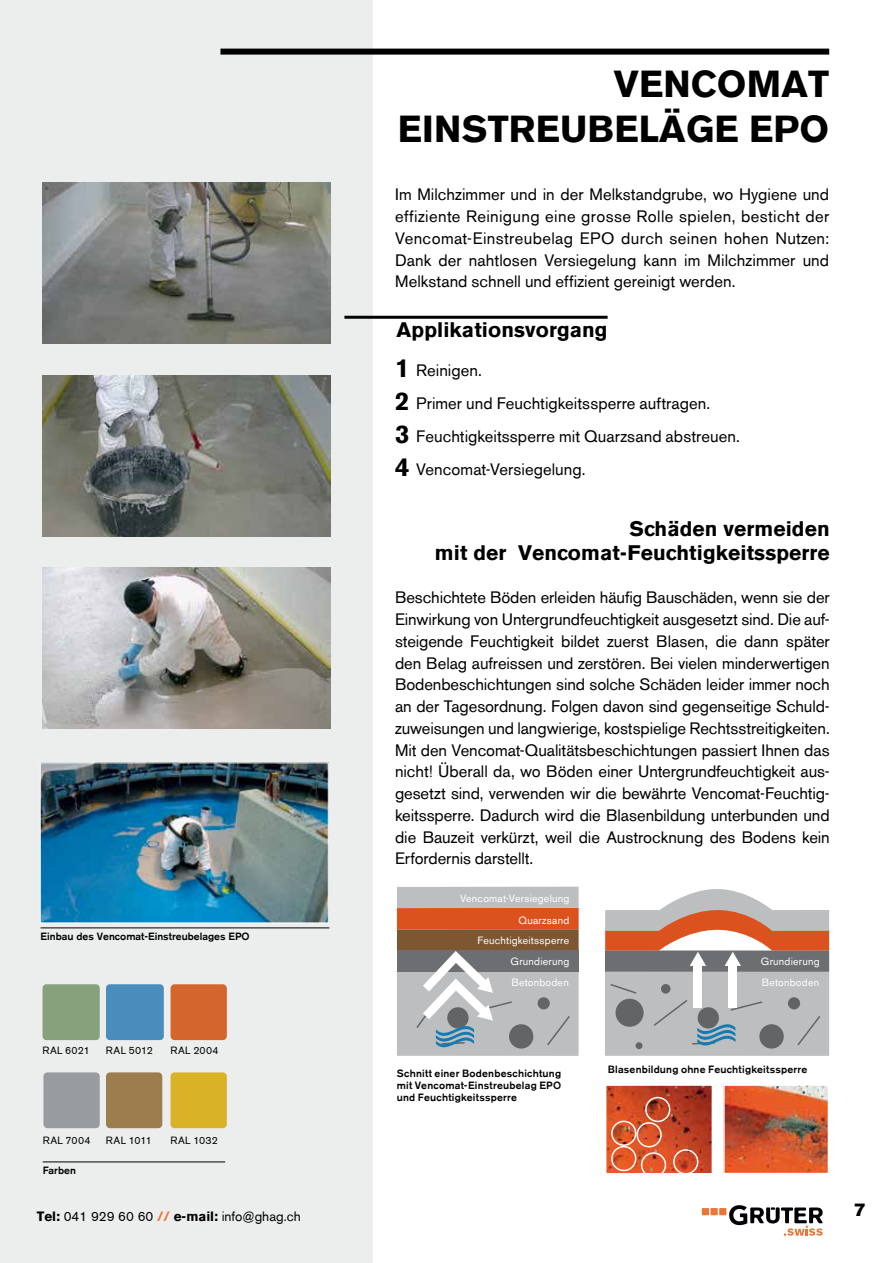
<style>
.page{position:relative;width:893px;height:1263px;background:#fff}
.page>*{position:absolute;margin:0;border:0;box-sizing:border-box;transform-origin:0 0}
.t1{font:700 37.5px/45px "Akzidenz Grotesk BE";letter-spacing:.005em;color:#000;text-align:right}
.t2{font:700 21px/24px "Akzidenz Grotesk BE";letter-spacing:.005em;color:#000;text-align:right}
.t3{font:18px "Akzidenz Grotesk BE Super";color:#000}
.t4{font:16.5px/21.8px "Akzidenz Grotesk BE";letter-spacing:.005em;color:#000101;text-align:justify}
.t5{font:13.5px "Akzidenz Grotesk BE";color:#000}
.t6{font:500 10.5px/12px "Akzidenz Grotesk BE";letter-spacing:.02em;color:#000101;text-align:justify}
.t7{font:10.5px "Akzidenz Grotesk BE";letter-spacing:.02em;color:#fff}
.t8{font:500 10.5px "Akzidenz Grotesk BE";color:#000}
.t9{font:10.5px "Akzidenz Grotesk BE";letter-spacing:.025em;color:#000101}
.s1{font-weight:700}
.s2{font-weight:700;color:#ee7435}
.s3{font-weight:700;font-size:25.5px}
</style>
<div class="page">
<div style="left:0;top:0;width:373px;height:1263px;background:#eceded"></div>
<div style="left:719px;top:1208px;width:7px;height:7px;background:#eb7537"></div>
<div style="left:710px;top:1208px;width:8px;height:7px;background:#eb7537"></div>
<div style="left:702px;top:1208px;width:7px;height:7px;background:#eb7537"></div>
<svg style="left:729px;top:1205px;width:94px;height:31px"></svg>
<hr style="left:41px;top:928px;width:288px;height:1px;background:#000">
<img style="left:43px;top:375px;width:287px;height:161px">
<img style="left:43px;top:568px;width:287px;height:161px">
<img style="left:43px;top:183px;width:287px;height:160px">
<img style="left:42px;top:764px;width:285px;height:157px">
<div style="left:40px;top:762px;width:289px;height:161px;border:1px solid #fff"></div>
<img style="left:608px;top:1087px;width:102px;height:84px">
<div style="left:605px;top:1084px;width:108px;height:90px;border:2px solid #fff"></div>
<img style="left:726px;top:1087px;width:100px;height:84px">
<div style="left:723px;top:1084px;width:106px;height:90px;border:2px solid #fff"></div>
<div style="left:611px;top:1120px;width:25px;height:26px;border:2px solid #fff;border-radius:50%"></div>
<div style="left:641px;top:1152px;width:25px;height:25px;border:2px solid #fff;border-radius:50%"></div>
<div style="left:645px;top:1097px;width:25px;height:25px;border:2px solid #fff;border-radius:50%"></div>
<div style="left:478px;top:1179px;width:26px;height:25px;border:2px solid #fff;border-radius:50%"></div>
<div style="left:405px;top:1198px;width:25px;height:25px;border:2px solid #fff;border-radius:50%"></div>
<div style="left:636px;top:1122px;width:26px;height:25px;border:2px solid #fff;border-radius:50%"></div>
<div style="left:673px;top:1149px;width:25px;height:25px;border:2px solid #fff;border-radius:50%"></div>
<div style="left:611px;top:1146px;width:25px;height:25px;border:2px solid #fff;border-radius:50%"></div>
<div style="left:397px;top:971px;width:182px;height:85px;background:#bcbec0"></div>
<div style="left:397px;top:929px;width:182px;height:21px;background:#7c5732"></div>
<div style="left:397px;top:950px;width:182px;height:22px;background:#6d6e71"></div>
<div style="left:397px;top:908px;width:182px;height:21px;background:#db521f"></div>
<div style="left:397px;top:887px;width:182px;height:21px;background:#bcbec0"></div>
<div style="left:605px;top:971px;width:224px;height:85px;background:#bcbec0"></div>
<div style="left:605px;top:950px;width:224px;height:22px;background:#6d6e71"></div>
<div style="left:694px;top:965px;width:8px;height:42px;background:#fff"></div>
<div style="left:729px;top:965px;width:8px;height:42px;background:#fff"></div>
<svg style="left:605px;top:889px;width:224px;height:77px"></svg>
<svg style="left:415px;top:951px;width:155px;height:105px"></svg>
<svg style="left:610px;top:983px;width:210px;height:66px"></svg>
<hr style="left:43px;top:1162px;width:182px;height:1px;background:#000">
<div style="left:43px;top:984px;width:57px;height:56px;background:#86a17b;border-radius:4px"></div>
<div style="left:106px;top:984px;width:58px;height:56px;background:#498dbd;border-radius:4px"></div>
<div style="left:171px;top:984px;width:56px;height:56px;background:#d5662b;border-radius:4px"></div>
<div style="left:43px;top:1072px;width:57px;height:56px;background:#999c9f;border-radius:4px"></div>
<div style="left:106px;top:1072px;width:56px;height:56px;background:#9d7c4d;border-radius:4px"></div>
<div style="left:171px;top:1072px;width:56px;height:56px;background:#dab228;border-radius:4px"></div>
<hr style="left:344px;top:316px;width:264px;height:3px;background:#000">
<div style="left:220px;top:49px;width:609px;height:6px;background:#000"></div>
<p class="t8" style="left:41px;top:930px;width:211px">Einbau des Vencomat-Einstreubelages EPO</p>
<p class="t9" style="left:43px;top:1044px;width:49px">RAL 6021</p>
<p class="t9" style="left:106px;top:1044px;width:48px">RAL 5012</p>
<p class="t9" style="left:171px;top:1044px;width:50px">RAL 2004</p>
<p class="t9" style="left:43px;top:1134px;width:49px">RAL 7004</p>
<p class="t9" style="left:106px;top:1134px;width:47px">RAL 1011</p>
<p class="t9" style="left:171px;top:1134px;width:49px">RAL 1032</p>
<p class="t8" style="left:43px;top:1164px;width:35px">Farben</p>
<p class="t5" style="left:37px;top:1209px;width:266px"><span class="s1">Tel:</span> 041 929 60 60 <span class="s2">//</span> <span class="s1">e-mail:</span> info@ghag.ch</p>
<h1 class="t1" style="left:398px;top:61px;width:433px">VENCOMAT<br>EINSTREUBELÄGE EPO</h1>
<p class="t4" style="left:395px;top:184px;width:436px">Im Milchzimmer und in der Melkstandgrube, wo Hygiene und effiziente Reinigung eine grosse Rolle spielen, besticht der Vencomat-Einstreubelag EPO durch seinen hohen Nutzen:<br>Dank der nahtlosen Versiegelung kann im Milchzimmer und Melkstand schnell und effizient gereinigt werden.</p>
<p class="t2" style="left:397px;top:318px;width:212px">Applikationsvorgang</p>
<p class="t4" style="left:395px;top:354px;width:346px;line-height:33px;text-align:left"><span class="s3">1</span> Reinigen.<br><span class="s3">2</span> Primer und Feuchtigkeitssperre auftragen.<br><span class="s3">3</span> Feuchtigkeitssperre mit Quarzsand abstreuen.<br><span class="s3">4</span> Vencomat-Versiegelung.</p>
<p class="t2" style="left:435px;top:517px;width:396px">Schäden vermeiden<br>mit der Vencomat-Feuchtigkeitssperre</p>
<p class="t4" style="left:395px;top:587px;width:436px">Beschichtete Böden erleiden häufig Bauschäden, wenn sie der Einwirkung von Untergrundfeuchtigkeit ausgesetzt sind. Die auf&shy;steigende Feuchtigkeit bildet zuerst Blasen, die dann später den Belag aufreissen und zerstören. Bei vielen minderwertigen Bodenbeschichtungen sind solche Schäden leider immer noch an der Tagesordnung. Folgen davon sind gegenseitige Schuld&shy;zuweisungen und langwierige, kostspielige Rechtsstreitigkeiten.<br>Mit den Vencomat-Qualitätsbeschichtungen passiert Ihnen das nicht! Überall da, wo Böden einer Untergrundfeuchtigkeit aus&shy;gesetzt sind, verwenden wir die bewährte Vencomat-Feuchtig&shy;keitssperre. Dadurch wird die Blasenbildung unterbunden und die Bauzeit verkürzt, weil die Austrocknung des Bodens kein Erfordernis darstellt.</p>
<p class="t7" style="left:460px;top:892px;width:111px">Vencomat-Versiegelung</p>
<p class="t7" style="left:518px;top:914px;width:52px">Quarzsand</p>
<p class="t7" style="left:478px;top:934px;width:93px">Feuchtigkeitssperre</p>
<p class="t7" style="left:511px;top:955px;width:60px">Grundierung</p>
<p class="t7" style="left:761px;top:955px;width:60px">Grundierung</p>
<p class="t7" style="left:512px;top:976px;width:59px">Betonboden</p>
<p class="t7" style="left:762px;top:976px;width:59px">Betonboden</p>
<p class="t6" style="left:397px;top:1067px;width:166px">Schnitt einer Bodenbeschichtung mit Vencomat-Einstreubelag EPO und Feuchtigkeitssperre</p>
<p class="t6" style="left:608px;top:1063px;width:201px">Blasenbildung ohne Feuchtigkeitssperre</p>
<p class="t3" style="left:854px;top:1199px;width:13px">7</p>
</div>
